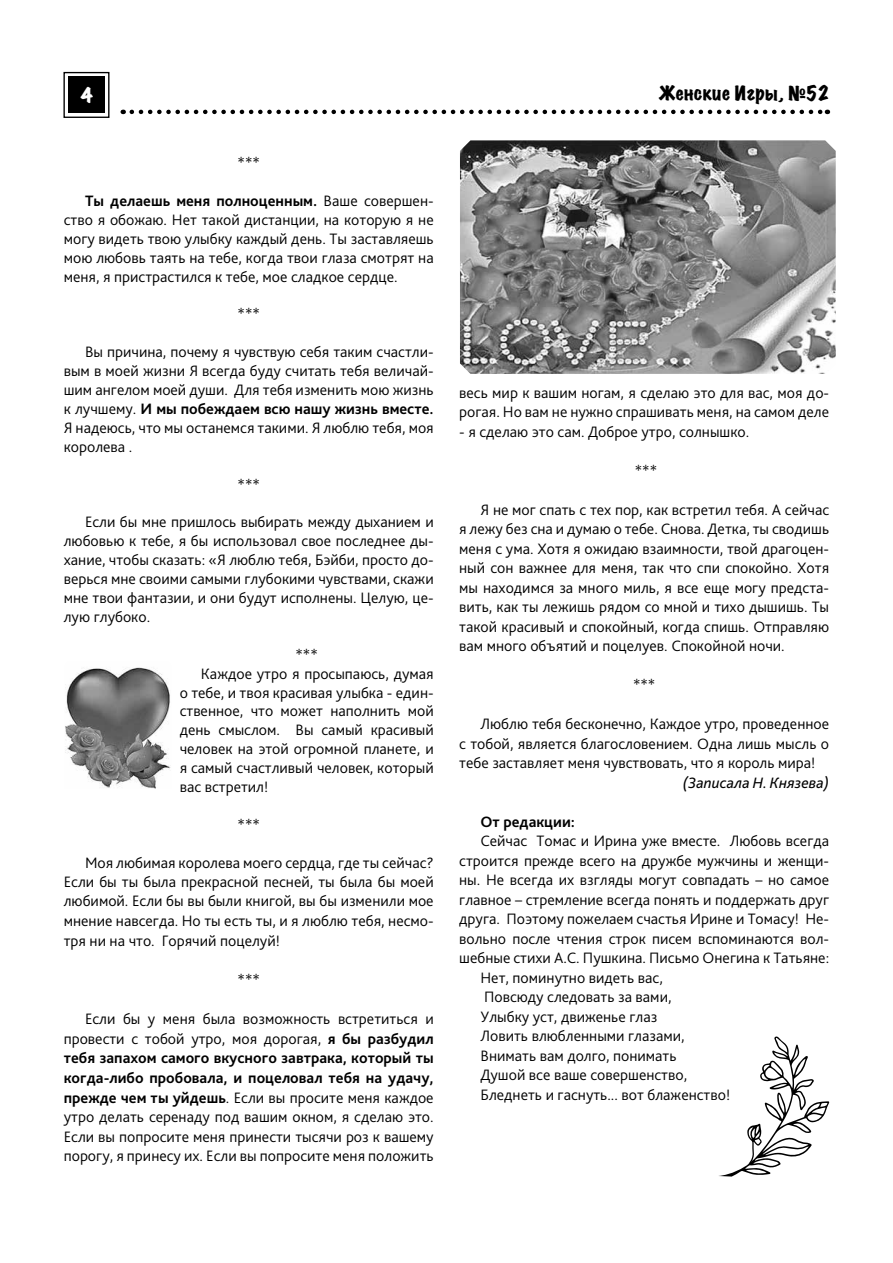
<style>
.page{position:relative;width:893px;height:1263px;background:#fff}
.page>*{position:absolute;margin:0;border:0;box-sizing:border-box;transform-origin:0 0}
.t1{font:expanded 18px "Marker Felt";color:#000}
.t2{font:expanded 18px "Marker Felt";color:#fff}
.t3{font:300 15.75px/18.9px "Bliss Pro";color:#000;text-align:justify}
.t4{font:italic 15.75px "Bliss Pro";color:#000}
.t5{font:700 15.75px "Bliss Pro";color:#000}
.s1{font-weight:700}
</style>
<div class="page">
<div style="left:63px;top:72px;width:46px;height:46px;border:1px solid #000"></div>
<div style="left:68px;top:76px;width:37px;height:37px;background:#000"></div>
<svg style="left:132px;top:110px;width:696px;height:4px"></svg>
<svg style="left:719px;top:1036px;width:110px;height:140px"></svg>
<img style="left:460px;top:140px;width:376px;height:234px">
<img style="left:65px;top:667px;width:106px;height:122px">
<p class="t2" style="left:81px;top:81px;width:13px">4</p>
<p class="t1" style="left:659px;top:79px;width:172px">Женские Игры, №52</p>
<p class="t3" style="left:238px;top:153px;width:24px">***</p>
<p class="t3" style="left:64px;top:191px;width:371px;text-indent:21px"><span class="s1">Ты делаешь меня полноценным.</span> Ваше совершен&shy;ство я обожаю. Нет такой дистанции, на которую я не могу видеть твою улыбку каждый день. Ты заставляешь мою любовь таять на тебе, когда твои глаза смотрят на меня, я пристрастился к тебе, мое сладкое сердце.</p>
<p class="t3" style="left:238px;top:304px;width:24px">***</p>
<p class="t3" style="left:64px;top:342px;width:371px;text-indent:21px">Вы причина, почему я чувствую себя таким счастли&shy;вым в моей жизни Я всегда буду считать тебя величай&shy;шим ангелом моей души. Для тебя изменить мою жизнь к лучшему. <span class="s1">И мы побеждаем всю нашу жизнь вместе.<br></span>Я надеюсь, что мы останемся такими. Я люблю тебя, моя королева .</p>
<p class="t3" style="left:238px;top:474px;width:24px">***</p>
<p class="t3" style="left:64px;top:512px;width:371px;text-indent:21px">Если бы мне пришлось выбирать между дыханием и любовью к тебе, я бы использовал свое последнее ды&shy;хание, чтобы сказать: «Я люблю тебя, Бэйби, просто до&shy;верься мне своими самыми глубокими чувствами, скажи мне твои фантазии, и они будут исполнены. Целую, це&shy;лую глубоко.</p>
<p class="t3" style="left:296px;top:645px;width:24px">***</p>
<p class="t3" style="left:201px;top:663px;width:234px">Каждое утро я просыпаюсь, думая</p>
<p class="t3" style="left:180px;top:682px;width:255px">о тебе, и твоя красивая улыбка - един-</p>
<p class="t3" style="left:180px;top:701px;width:255px">ственное, что может наполнить мой</p>
<p class="t3" style="left:180px;top:720px;width:255px">день смыслом. Вы самый красивый</p>
<p class="t3" style="left:180px;top:739px;width:255px">человек на этой огромной планете, и</p>
<p class="t3" style="left:180px;top:758px;width:255px">я самый счастливый человек, который</p>
<p class="t3" style="left:180px;top:777px;width:90px">вас встретил!</p>
<p class="t3" style="left:238px;top:815px;width:24px">***</p>
<p class="t3" style="left:64px;top:852px;width:371px;line-height:19.5px;text-indent:21px">Моя любимая королева моего сердца, где ты сейчас?<br>Если бы ты была прекрасной песней, ты была бы моей любимой. Если бы вы были книгой, вы бы изменили мое мнение навсегда. Но ты есть ты, и я люблю тебя, несмо&shy;тря ни на что. Горячий поцелуй!</p>
<p class="t3" style="left:238px;top:970px;width:24px">***</p>
<p class="t3" style="left:64px;top:1009px;width:371px;line-height:19.6px;text-indent:21px">Если бы у меня была возможность встретиться и провести с тобой утро, моя дорогая, <span class="s1">я бы разбудил тебя запахом самого вкусного завтрака, который ты когда-либо пробовала, и поцеловал тебя на удачу, прежде чем ты уйдешь</span>. Если вы просите меня каждое утро делать серенаду под вашим окном, я сделаю это.<br>Если вы попросите меня принести тысячи роз к вашему порогу, я принесу их. Если вы попросите меня положить</p>
<p class="t3" style="left:459px;top:383px;width:371px;line-height:19.5px">весь мир к вашим ногам, я сделаю это для вас, моя до&shy;рогая. Но вам не нужно спрашивать меня, на самом деле</p>
<p class="t3" style="left:459px;top:422px;width:292px">- я сделаю это сам. Доброе утро, солнышко.</p>
<p class="t3" style="left:635px;top:461px;width:24px">***</p>
<p class="t3" style="left:459px;top:499px;width:371px;line-height:19.5px;text-indent:21px">Я не мог спать с тех пор, как встретил тебя. А сейчас я лежу без сна и думаю о тебе. Снова. Детка, ты сводишь меня с ума. Хотя я ожидаю взаимности, твой драгоцен&shy;ный сон важнее для меня, так что спи спокойно. Хотя мы находимся за много миль, я все еще могу предста&shy;вить, как ты лежишь рядом со мной и тихо дышишь. Ты такой красивый и спокойный, когда спишь. Отправляю вам много объятий и поцелуев. Спокойной ночи.</p>
<p class="t3" style="left:633px;top:675px;width:24px">***</p>
<p class="t3" style="left:459px;top:714px;width:371px;line-height:19.5px;text-indent:21px">Люблю тебя бесконечно, Каждое утро, проведенное с тобой, является благословением. Одна лишь мысль о тебе заставляет меня чувствовать, что я король мира!</p>
<p class="t4" style="left:683px;top:773px;width:148px">(Записала Н. Князева)</p>
<p class="t5" style="left:480px;top:812px;width:96px">От редакции:</p>
<p class="t3" style="left:480px;top:831px;width:350px">Сейчас Томас и Ирина уже вместе. Любовь всегда</p>
<p class="t3" style="left:459px;top:851px;width:371px">строится прежде всего на дружбе мужчины и женщи-</p>
<p class="t3" style="left:459px;top:870px;width:371px">ны. Не всегда их взгляды могут совпадать – но самое</p>
<p class="t3" style="left:459px;top:890px;width:371px">главное – стремление всегда понять и поддержать друг</p>
<p class="t3" style="left:459px;top:909px;width:371px">друга. Поэтому пожелаем счастья Ирине и Томасу! Не-</p>
<p class="t3" style="left:459px;top:929px;width:371px">вольно после чтения строк писем вспоминаются вол-</p>
<p class="t3" style="left:459px;top:948px;width:371px">шебные стихи А.С. Пушкина. Письмо Онегина к Татьяне:</p>
<p class="t3" style="left:480px;top:968px;width:184px">Нет, поминутно видеть вас,</p>
<p class="t3" style="left:484px;top:987px;width:189px">Повсюду следовать за вами,</p>
<p class="t3" style="left:480px;top:1007px;width:178px">Улыбку уст, движенье глаз</p>
<p class="t3" style="left:480px;top:1026px;width:206px">Ловить влюбленными глазами,</p>
<p class="t3" style="left:480px;top:1046px;width:198px">Внимать вам долго, понимать</p>
<p class="t3" style="left:480px;top:1065px;width:208px">Душой все ваше совершенство,</p>
<p class="t3" style="left:480px;top:1085px;width:251px">Бледнеть и гаснуть... вот блаженство!</p>
</div>
